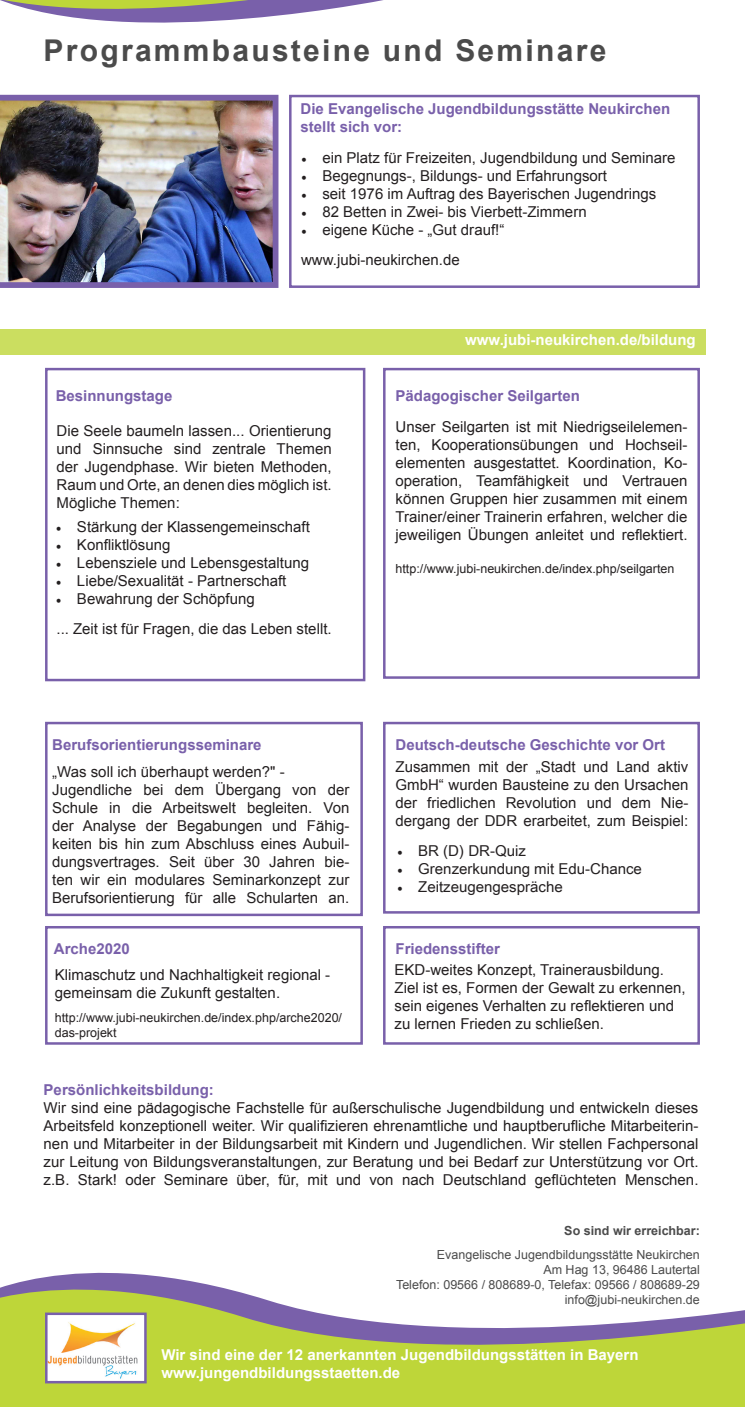
<style>
.page{position:relative;width:745px;height:1407px;background:#fff}
.page>*{position:absolute;margin:0;border:0;box-sizing:border-box;transform-origin:0 0}
.t1{font:700 30px "Arial";letter-spacing:.075em;color:#4b4b4b}
.t2{font:15px/18px "Arial";color:#231f20;text-align:justify}
.t3{font:700 15px/18px "Arial";color:#7960aa}
.t4{font:700 15px "Arial";color:#fff}
.t5{font:15px "Arial Unicode MS";color:#231f20}
.t6{font:12.5px "Arial";color:#4b4b4b}
.t7{font:12.5px/15px "Arial";color:#231f20}
.t8{font:700 12.5px "Arial";color:#4b4b4b}
.s1{font-family:"Minion Pro"}
</style>
<div class="page">
<div style="left:45px;top:368px;width:320px;height:313px;border:2px solid #7960aa"></div>
<div style="left:383px;top:722px;width:316px;height:191px;border:2px solid #7960aa"></div>
<div style="left:383px;top:368px;width:316px;height:311px;border:2px solid #7960aa"></div>
<div style="left:0;top:329px;width:705px;height:25px;background:#cbde60"></div>
<img style="left:0;top:95px;width:278px;height:193px">
<svg style="left:0;top:1272px;width:744px;height:135px;fill:#bed639"></svg>
<svg style="left:0;top:0;width:383px;height:23px"></svg>
<div style="left:289px;top:95px;width:410px;height:193px;border:2px solid #7960aa"></div>
<img style="left:48px;top:1315px;width:96px;height:65px">
<div style="left:45px;top:1312px;width:102px;height:71px;border:2px solid #7960aa"></div>
<div style="left:45px;top:926px;width:317px;height:118px;border:2px solid #7960aa"></div>
<div style="left:383px;top:926px;width:316px;height:118px;border:2px solid #7960aa"></div>
<div style="left:45px;top:722px;width:317px;height:194px;border:2px solid #7960aa"></div>
<p class="t1" style="left:44px;top:30px;width:564px">Programmbausteine und Seminare</p>
<p class="t3" style="left:300px;top:101px;width:371px">Die Evangelische Jugendbildungsstätte Neukirchen stellt sich vor:</p>
<p class="t2" style="left:301px;top:149px;width:375px"><span class="s1">•</span> ein Platz für Freizeiten, Jugendbildung und Seminare</p>
<p class="t2" style="left:301px;top:167px;width:307px"><span class="s1">•</span> Begegnungs-, Bildungs- und Erfahrungsort</p>
<p class="t2" style="left:301px;top:185px;width:356px"><span class="s1">•</span> seit 1976 im Auftrag des Bayerischen Jugendrings</p>
<p class="t2" style="left:301px;top:203px;width:287px"><span class="s1">•</span> 82 Betten in Zwei- bis Vierbett-Zimmern</p>
<p class="t2" style="left:301px;top:221px;width:205px"><span class="s1">•</span> eigene Küche - „Gut drauf!“</p>
<p class="t2" style="left:301px;top:251px;width:160px">www.jubi-neukirchen.de</p>
<p class="t3" style="left:56px;top:387px;width:118px">Besinnungstage</p>
<p class="t2" style="left:57px;top:422px;width:276px">Die Seele baumeln lassen... Orientierung und Sinnsuche sind zentrale Themen der Jugendphase. Wir bieten Methoden, Raum und Orte, an denen dies möglich ist.</p>
<p class="t2" style="left:57px;top:494px;width:125px">Mögliche Themen:</p>
<p class="t2" style="left:56px;top:518px;width:255px"><span class="s1">•</span> Stärkung der Klassengemeinschaft</p>
<p class="t2" style="left:56px;top:536px;width:116px"><span class="s1">•</span> Konfliktlösung</p>
<p class="t2" style="left:56px;top:554px;width:255px"><span class="s1">•</span> Lebensziele und Lebensgestaltung</p>
<p class="t2" style="left:56px;top:572px;width:232px"><span class="s1">•</span> Liebe/Sexualität - Partnerschaft</p>
<p class="t2" style="left:56px;top:590px;width:200px"><span class="s1">•</span> Bewahrung der Schöpfung</p>
<p class="t2" style="left:57px;top:620px;width:276px">... Zeit ist für Fragen, die das Leben stellt.</p>
<p class="t3" style="left:52px;top:736px;width:211px">Berufsorientierungsseminare</p>
<p class="t2" style="left:52px;top:763px;width:234px">„Was soll ich überhaupt werden?" -</p>
<p class="t2" style="left:52px;top:781px;width:298px">Jugendliche bei dem Übergang von der Schule in die Arbeitswelt begleiten. Von der Analyse der Begabungen und Fähig&shy;keiten bis hin zum Abschluss eines Aubuil&shy;dungsvertrages. Seit über 30 Jahren bie&shy;ten wir ein modulares Seminarkonzept zur Berufsorientierung für alle Schularten an.</p>
<p class="t3" style="left:54px;top:940px;width:77px">Arche2020</p>
<p class="t2" style="left:55px;top:966px;width:277px">Klimaschutz und Nachhaltigkeit regional - gemeinsam die Zukunft gestalten.</p>
<p class="t7" style="left:55px;top:1010px;width:288px">http://www.jubi-neukirchen.de/index.php/arche2020/ das-projekt</p>
<p class="t3" style="left:44px;top:1081px;width:172px">Persönlichkeitsbildung:</p>
<p class="t4" style="left:465px;top:330px;width:232px">www.jubi-neukirchen.de/bildung</p>
<p class="t3" style="left:395px;top:387px;width:186px">Pädagogischer Seilgarten</p>
<p class="t2" style="left:395px;top:418px;width:293px">Unser Seilgarten ist mit Niedrigseilelemen&shy;ten, Kooperationsübungen und Hochseil&shy;elementen ausgestattet. Koordination, Ko&shy;operation, Teamfähigkeit und Vertrauen können Gruppen hier zusammen mit einem Trainer/einer Trainerin erfahren, welcher die jeweiligen Übungen anleitet und reflektiert.</p>
<p class="t7" style="left:395px;top:561px;width:280px">http://www.jubi-neukirchen.de/index.php/seilgarten</p>
<p class="t3" style="left:395px;top:736px;width:271px">Deutsch-deutsche Geschichte vor Ort</p>
<p class="t2" style="left:395px;top:757px;width:294px">Zusammen mit der „Stadt und Land aktiv GmbH“ wurden Bausteine zu den Ursachen der friedlichen Revolution und dem Nie&shy;dergang der DDR erarbeitet, zum Beispiel:</p>
<p class="t5" style="left:397px;top:839px;width:130px"><span class="s1">•</span> BR (D) DR-Quiz</p>
<p class="t5" style="left:397px;top:857px;width:246px"><span class="s1">•</span> Grenzerkundung mit Edu-Chance</p>
<p class="t5" style="left:397px;top:875px;width:167px"><span class="s1">•</span> Zeitzeugengespräche</p>
<p class="t3" style="left:395px;top:940px;width:106px">Friedensstifter</p>
<p class="t2" style="left:394px;top:960px;width:292px;text-align:left">EKD-weites Konzept, Trainerausbildung.<br>Ziel ist es, Formen der Gewalt zu erkennen, sein eigenes Verhalten zu reflektieren und zu lernen Frieden zu schließen.</p>
<p class="t2" style="left:44px;top:1098px;width:656px">Wir sind eine pädagogische Fachstelle für außerschulische Jugendbildung und entwickeln dieses Arbeitsfeld konzeptionell weiter. Wir qualifizieren ehrenamtliche und hauptberufliche Mitarbeiterin&shy;nen und Mitarbeiter in der Bildungsarbeit mit Kindern und Jugendlichen. Wir stellen Fachpersonal zur Leitung von Bildungsveranstaltungen, zur Beratung und bei Bedarf zur Unterstützung vor Ort.</p>
<p class="t2" style="left:44px;top:1170px;width:656px">z.B. Stark! oder Seminare über, für, mit und von nach Deutschland geflüchteten Menschen.</p>
<p class="t8" style="left:564px;top:1222px;width:137px">So sind wir erreichbar:</p>
<p class="t6" style="left:436px;top:1247px;width:264px">Evangelische Jugendbildungsstätte Neukirchen</p>
<p class="t6" style="left:543px;top:1262px;width:158px">Am Hag 13, 96486 Lautertal</p>
<p class="t6" style="left:396px;top:1277px;width:305px">Telefon: 09566 / 808689-0, Telefax: 09566 / 808689-29</p>
<p class="t6" style="left:564px;top:1292px;width:136px">info@jubi-neukirchen.de</p>
<p class="t4" style="left:161px;top:1345px;width:478px">Wir sind eine der 12 anerkannten Jugendbildungsstätten in Bayern</p>
<p class="t4" style="left:161px;top:1363px;width:240px">www.jungendbildungsstaetten.de</p>
</div>
